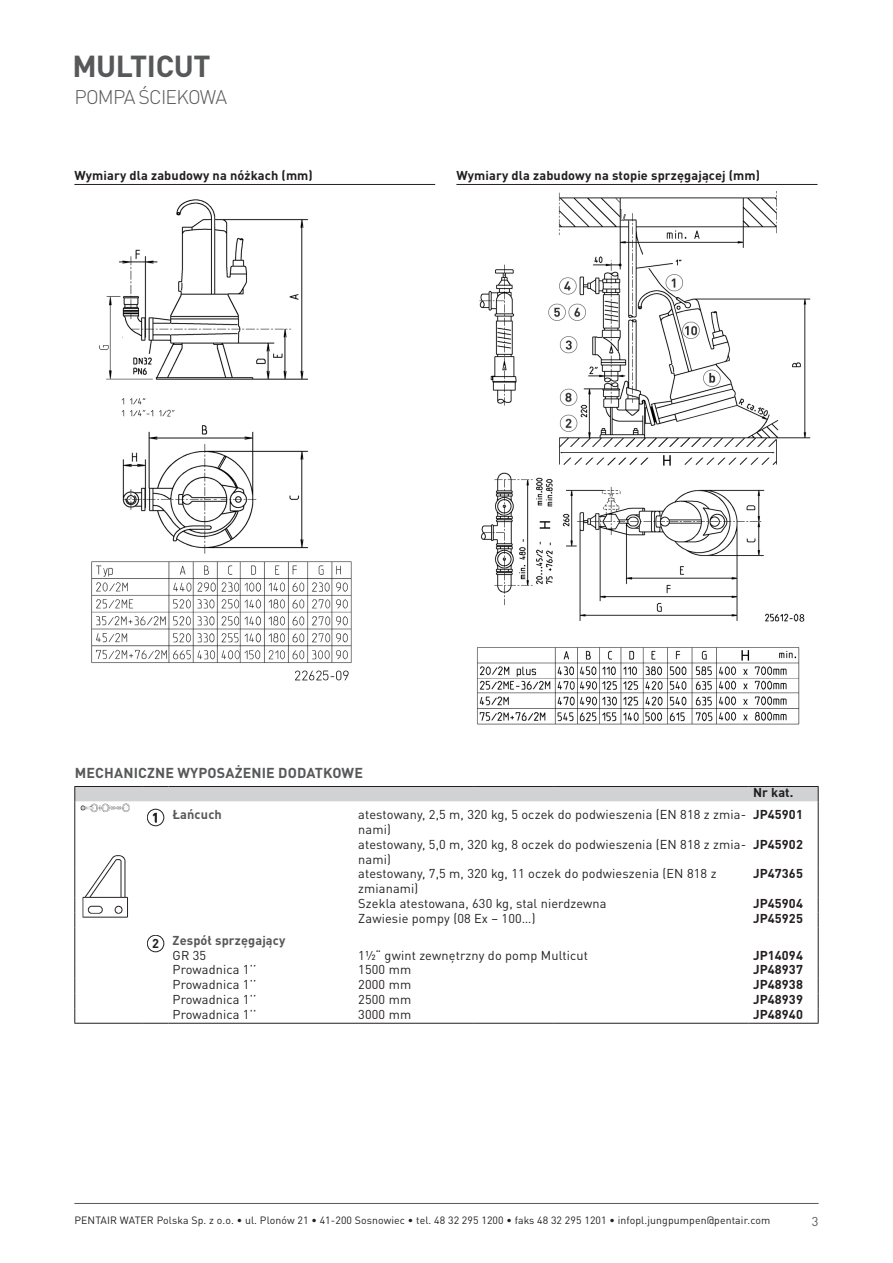
<style>
.page{position:relative;width:893px;height:1263px;background:#fff}
.page>*{position:absolute;margin:0;border:0;box-sizing:border-box;transform-origin:0 0}
.t1{font:700 30px "DIN Pro";letter-spacing:-.015em;color:#57585a}
.t2{font:300 19.5px "DIN Pro";letter-spacing:-.04em;color:#57585a}
.t3{font:700 14.25px "DIN Pro";letter-spacing:.01em;color:#57585a}
.Tabellen_Body{font:12.75px/15px "DIN Pro";letter-spacing:.01em;color:#231f20}
.Artikelnummern{font:700 12.75px "DIN Pro";letter-spacing:.01em;color:#231f20}
.Header_klein{font:700 12.75px "DIN Pro";letter-spacing:.01em;color:#231f20}
.Tabellen_Body-2{font:700 12.75px "DIN Pro";letter-spacing:.01em;color:#57585a}
.t4{font:12.75px "DIN Pro";color:#57585a}
.t5{font:10.5px "DIN Pro";letter-spacing:.01em;color:#231f20}
</style>
<div class="page">
<hr style="left:74px;top:1203px;width:745px;height:1px;background:#57585a">
<div style="left:74px;top:786px;width:745px;height:15px;background:#d1d2d4"></div>
<hr style="left:168px;top:786px;width:186px;height:1px;background:#231f20">
<hr style="left:354px;top:786px;width:119px;height:1px;background:#231f20">
<hr style="left:473px;top:786px;width:81px;height:1px;background:#231f20">
<hr style="left:554px;top:786px;width:195px;height:1px;background:#231f20">
<hr style="left:749px;top:786px;width:70px;height:1px;background:#231f20">
<hr style="left:818px;top:801px;width:1px;height:37px;background:#231f20">
<hr style="left:818px;top:838px;width:1px;height:30px;background:#231f20">
<hr style="left:818px;top:868px;width:1px;height:30px;background:#231f20">
<hr style="left:74px;top:801px;width:1px;height:37px;background:#231f20">
<hr style="left:74px;top:838px;width:1px;height:30px;background:#231f20">
<hr style="left:74px;top:868px;width:1px;height:30px;background:#231f20">
<svg style="left:74px;top:898px;width:1px;height:125px"></svg>
<svg style="left:818px;top:898px;width:1px;height:125px"></svg>
<hr style="left:74px;top:1023px;width:69px;height:1px;background:#231f20">
<svg style="left:143px;top:1023px;width:25px;height:1px"></svg>
<hr style="left:168px;top:1023px;width:186px;height:1px;background:#231f20">
<hr style="left:354px;top:1023px;width:119px;height:1px;background:#231f20">
<hr style="left:473px;top:1023px;width:81px;height:1px;background:#231f20">
<hr style="left:554px;top:1023px;width:195px;height:1px;background:#231f20">
<hr style="left:749px;top:1023px;width:70px;height:1px;background:#231f20">
<img style="left:80px;top:803px;width:50px;height:10px">
<img style="left:82px;top:855px;width:46px;height:63px">
<div style="left:147px;top:809px;width:17px;height:17px;border:1px solid #231f20;border-radius:50%"></div>
<svg style="left:153px;top:812px;width:4px;height:11px"></svg>
<div style="left:147px;top:935px;width:17px;height:17px;border:1px solid #231f20;border-radius:50%"></div>
<hr style="left:74px;top:184px;width:361px;height:1px;background:#231f20">
<img style="left:91px;top:199px;width:261px;height:482px">
<hr style="left:456px;top:184px;width:361px;height:1px;background:#231f20">
<img style="left:477px;top:191px;width:334px;height:534px">
<h1 class="t1" style="left:72px;top:41px;width:140px">MULTICUT</h1>
<h2 class="t2" style="left:75px;top:82px;width:154px">POMPA ŚCIEKOWA</h2>
<p class="Header_klein" style="left:74px;top:165px;width:240px">Wymiary dla zabudowy na nóżkach (mm)</p>
<p class="Header_klein" style="left:456px;top:165px;width:305px">Wymiary dla zabudowy na stopie sprzęgającej (mm)</p>
<p class="t3" style="left:75px;top:761px;width:290px">MECHANICZNE WYPOSAŻENIE DODATKOWE</p>
<p class="Artikelnummern" style="left:753px;top:782px;width:42px">Nr kat.</p>
<p class="Header_klein" style="left:152px;top:807px;width:8px">1</p>
<p class="Tabellen_Body-2" style="left:173px;top:803px;width:51px">Łańcuch</p>
<p class="Tabellen_Body" style="left:358px;top:805px;width:389px">atestowany, 2,5 m, 320 kg, 5 oczek do podwieszenia (EN 818 z zmia&shy;nami)</p>
<p class="Artikelnummern" style="left:753px;top:803px;width:51px">JP45901</p>
<p class="Tabellen_Body" style="left:358px;top:835px;width:389px">atestowany, 5,0 m, 320 kg, 8 oczek do podwieszenia (EN 818 z zmia&shy;nami)</p>
<p class="Artikelnummern" style="left:753px;top:833px;width:51px">JP45902</p>
<p class="Tabellen_Body" style="left:358px;top:865px;width:360px">atestowany, 7,5 m, 320 kg, 11 oczek do podwieszenia (EN 818 z zmianami)</p>
<p class="Artikelnummern" style="left:753px;top:863px;width:51px">JP47365</p>
<p class="Tabellen_Body" style="left:358px;top:895px;width:250px">Szekla atestowana, 630 kg, stal nierdzewna</p>
<p class="Artikelnummern" style="left:753px;top:893px;width:51px">JP45904</p>
<p class="Tabellen_Body" style="left:358px;top:910px;width:179px">Zawiesie pompy (08 Ex – 100…)</p>
<p class="Artikelnummern" style="left:753px;top:908px;width:51px">JP45925</p>
<p class="Header_klein" style="left:152px;top:933px;width:8px">2</p>
<p class="Tabellen_Body-2" style="left:173px;top:929px;width:114px">Zespół sprzęgający</p>
<p class="Tabellen_Body" style="left:173px;top:946px;width:35px">GR 35</p>
<p class="Tabellen_Body" style="left:358px;top:946px;width:231px">1½“ gwint zewnętrzny do pomp Multicut</p>
<p class="Artikelnummern" style="left:753px;top:944px;width:51px">JP14094</p>
<p class="Tabellen_Body" style="left:173px;top:961px;width:85px">Prowadnica 1’’</p>
<p class="Tabellen_Body" style="left:358px;top:961px;width:54px">1500 mm</p>
<p class="Artikelnummern" style="left:753px;top:959px;width:51px">JP48937</p>
<p class="Tabellen_Body" style="left:173px;top:976px;width:85px">Prowadnica 1’’</p>
<p class="Tabellen_Body" style="left:358px;top:976px;width:54px">2000 mm</p>
<p class="Artikelnummern" style="left:753px;top:974px;width:51px">JP48938</p>
<p class="Tabellen_Body" style="left:173px;top:991px;width:85px">Prowadnica 1’’</p>
<p class="Tabellen_Body" style="left:358px;top:991px;width:54px">2500 mm</p>
<p class="Artikelnummern" style="left:753px;top:989px;width:51px">JP48939</p>
<p class="Tabellen_Body" style="left:173px;top:1006px;width:85px">Prowadnica 1’’</p>
<p class="Tabellen_Body" style="left:358px;top:1006px;width:54px">3000 mm</p>
<p class="Artikelnummern" style="left:753px;top:1004px;width:51px">JP48940</p>
<p class="t5" style="left:74px;top:1212px;width:697px">PENTAIR WATER Polska Sp. z o.o. ∙ ul. Plonów 21 ∙ 41-200 Sosnowiec ∙ tel. 48 32 295 1200 ∙ faks 48 32 295 1201 ∙ infopl.jungpumpen@pentair.com</p>
<p class="t4" style="left:812px;top:1211px;width:8px">3</p>
</div>
